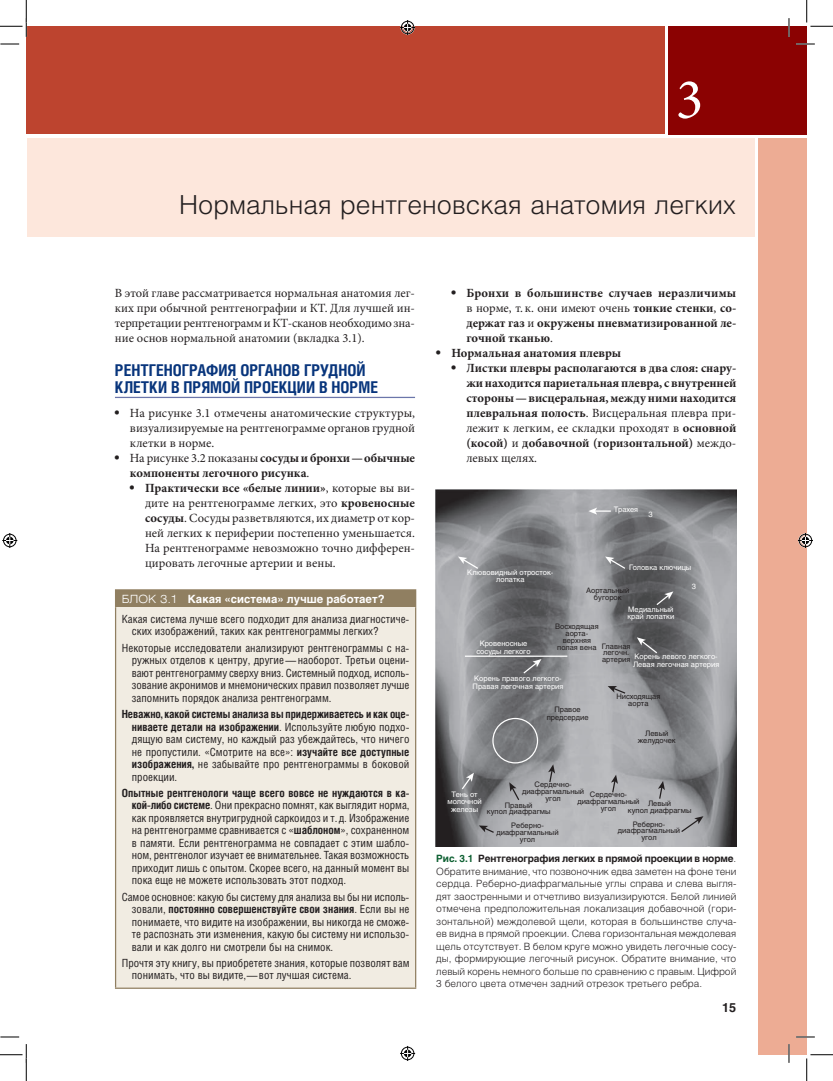
<style>
.page{position:relative;width:833px;height:1081px;background:#fff}
.page>*{position:absolute;margin:0;border:0;box-sizing:border-box;transform-origin:0 0}
.Glava{font:57.5px "Minion Pro";color:#fff}
.GlavaName{font:300 26.25px "Helios";color:#231f20}
.zag-1_Line2{font:700 16.25px/17.5px "Helios Cond";color:#08357c}
.txt-1p{font:12.5px/15px "Minion Pro";letter-spacing:-.005em;color:#231f20;text-align:justify}
.t1{font:700 12.5px/15px "Minion Pro";color:#231f20;text-align:justify}
.t2{font:700 12.5px "Helios";color:#231f20}
.Box_txt_sdvig{font:11.25px/12.5px "Helios Cond";color:#231f20;text-align:justify}
.BoxName{font:700 11.25px "Helios";color:#fff}
.ris_podp_L{font:300 10px/12.5px "Helios";color:#231f20;text-align:justify}
.t3{font:7.5px/6.9px "Helios";color:#231f20;text-align:center}
.t4{font:7.5px/7.5px "Helios";color:#fff}
.s1{font-family:"Helios";font-weight:700}
.s2{font-family:"Helios"}
.s3{font-weight:400}
.s4{font-weight:700}
.s5{font-family:"Helios Ext Light C";font-weight:400}
.s6{font-weight:700;color:#0e6032}
</style>
<div class="page">
<div style="left:668px;top:26px;width:138px;height:108px;background:#8b0202"></div>
<div style="left:757px;top:138px;width:49px;height:916px;background:#edac94"></div>
<div style="left:27px;top:26px;width:637px;height:108px;background:#bd442f"></div>
<div style="left:27px;top:138px;width:727px;height:98px;background:#fde7dc"></div>
<hr style="left:115px;top:396px;width:300px;height:2px;background:#6b76aa">
<img style="left:435px;top:489px;width:300px;height:357px">
<svg style="left:588px;top:507px;width:22px;height:7px"></svg>
<hr style="left:464px;top:655px;width:103px;height:1px;background:#fff">
<svg style="left:604px;top:556px;width:22px;height:14px"></svg>
<svg style="left:457px;top:556px;width:22px;height:14px"></svg>
<svg style="left:654px;top:591px;width:19px;height:15px"></svg>
<svg style="left:636px;top:637px;width:22px;height:17px"></svg>
<svg style="left:521px;top:658px;width:20px;height:16px"></svg>
<svg style="left:460px;top:772px;width:13px;height:18px"></svg>
<svg style="left:607px;top:685px;width:19px;height:9px"></svg>
<svg style="left:657px;top:780px;width:7px;height:19px"></svg>
<svg style="left:509px;top:782px;width:11px;height:19px"></svg>
<svg style="left:478px;top:825px;width:17px;height:8px"></svg>
<svg style="left:610px;top:774px;width:7px;height:19px"></svg>
<svg style="left:547px;top:764px;width:7px;height:19px"></svg>
<svg style="left:679px;top:815px;width:24px;height:18px"></svg>
<div style="left:492px;top:717px;width:46px;height:46px;border:1px solid #fff;border-radius:50%"></div>
<div style="left:115px;top:589px;width:300px;height:18px;background:#907f61"></div>
<div style="left:115px;top:607px;width:300px;height:380px;background:#f1ece2"></div>
<hr style="left:115px;top:589px;width:301px;height:1px;background:#907f61">
<svg style="left:415px;top:590px;width:1px;height:17px"></svg>
<hr style="left:115px;top:607px;width:1px;height:380px;background:#907f61">
<hr style="left:415px;top:607px;width:1px;height:380px;background:#907f61">
<hr style="left:115px;top:987px;width:301px;height:1px;background:#907f61">
<svg style="left:0;top:43px;width:19px;height:2px"></svg>
<svg style="left:796px;top:43px;width:18px;height:2px"></svg>
<svg style="left:0;top:1036px;width:19px;height:1px"></svg>
<svg style="left:796px;top:1035px;width:18px;height:2px"></svg>
<svg style="left:788px;top:18px;width:1px;height:19px"></svg>
<svg style="left:787px;top:1044px;width:2px;height:18px"></svg>
<svg style="left:0;top:0;width:27px;height:37px"></svg>
<svg style="left:0;top:1044px;width:27px;height:36px"></svg>
<svg style="left:806px;top:0;width:26px;height:27px"></svg>
<svg style="left:806px;top:1054px;width:26px;height:26px"></svg>
<svg style="left:400px;top:20px;width:15px;height:15px"></svg>
<svg style="left:400px;top:1046px;width:15px;height:14px"></svg>
<svg style="left:2px;top:533px;width:15px;height:15px"></svg>
<svg style="left:797px;top:533px;width:15px;height:15px"></svg>
<p class="Glava" style="left:675px;top:61px;width:29px">3</p>
<p class="GlavaName" style="left:179px;top:189px;width:558px">Нормальная рентгеновская анатомия легких</p>
<p class="txt-1p" style="left:115px;top:285px;width:301px">В этой главе рассматривается нормальная анатомия лег‑ ких при обычной рентгенографии и КТ. Для лучшей ин‑ терпретации рентгенограмм и КТ‑сканов необходимо зна‑ ние основ нормальной анатомии (вкладка 3.1).</p>
<p class="zag-1_Line2" style="left:115px;top:360px;width:264px">РЕНТГЕНОГРАФИЯ ОРГАНОВ ГРУДНОЙ<br>КЛЕТКИ В ПРЯМОЙ ПРОЕКЦИИ В НОРМЕ</p>
<p class="txt-1p" style="left:130px;top:405px;width:286px;text-indent:-15px"><span class="s1">•</span> На рисунке 3.1 отмечены анатомические структуры, визуализируемые на рентгенограмме органов грудной клетки в норме.</p>
<p class="t1" style="left:130px;top:450px;width:286px;text-indent:-15px"><span class="s2">•</span> <span class="s3">На рисунке 3.2 показаны</span> сосуды и бронхи— обычные компоненты легочного рисунка<span class="s3">.</span></p>
<p class="txt-1p" style="left:145px;top:480px;width:271px;text-indent:-15px"><span class="s1">•</span> <span class="s4">Практически все «белые линии»</span>, которые вы ви‑ дите на рентгенограмме легких, это <span class="s4">кровеносные сосуды</span>. Сосуды разветвляются, их диаметр от кор‑ ней легких к периферии постепенно уменьшается.<br>На рентгенограмме невозможно точно дифферен‑ цировать легочные артерии и вены.</p>
<p class="BoxName" style="left:122px;top:592px;width:264px"><span class="s5">БЛОК 3.1</span> Какая «система» лучше работает?</p>
<p class="Box_txt_sdvig" style="left:132px;top:612px;width:279px;text-indent:-10px">Какая система лучше всего подходит для анализа диагностиче‑ ских изображений, таких как рентгенограммы легких?</p>
<p class="Box_txt_sdvig" style="left:132px;top:641px;width:279px;text-indent:-10px">Некоторые исследователи анализируют рентгенограммы с на‑ ружных отделов к центру, другие— наоборот. Третьи оцени‑ вают рентгенограмму сверху вниз. Системный подход, исполь‑ зование акронимов и мнемонических правил позволяет лучше запомнить порядок анализа рентгенограмм.</p>
<p class="Box_txt_sdvig" style="left:132px;top:707px;width:279px;text-indent:-10px"><span class="s4">Неважно, какой системы анализа вы придерживаетесь и как оце‑ ниваете детали на изображении</span>. Используйте любую подхо‑ дящую вам систему, но каждый раз убеждайтесь, что ничего не пропустили. «Смотрите на все»: <span class="s4">изучайте все доступные изображения,</span> не забывайте про рентгенограммы в боковой проекции.</p>
<p class="Box_txt_sdvig" style="left:132px;top:786px;width:279px;text-indent:-10px"><span class="s4">Опытные рентгенологи чаще всего вовсе не нуждаются в ка‑ кой‑либо системе</span>. Они прекрасно помнят, как выглядит норма, как проявляется внутригрудной саркоидоз и т.д. Изображение на рентгенограмме сравнивается с «<span class="s4">шаблоном</span>», сохраненном в памяти. Если рентгенограмма не совпадает с этим шабло‑ ном, рентгенолог изучает ее внимательнее. Такая возможность приходит лишь с опытом. Скорее всего, на данный момент вы пока еще не можете использовать этот подход.</p>
<p class="Box_txt_sdvig" style="left:132px;top:889px;width:279px;text-indent:-10px">Самое основное: какую бы систему для анализа вы бы ни исполь‑ зовали, <span class="s4">постоянно совершенствуйте свои знания</span>. Если вы не понимаете, что видите на изображении, вы никогда не сможе‑ те распознать эти изменения, какую бы систему ни использо‑ вали и как долго ни смотрели бы на снимок.</p>
<p class="Box_txt_sdvig" style="left:132px;top:956px;width:279px;text-indent:-10px">Прочтя эту книгу, вы приобретете знания, которые позволят вам понимать, что вы видите,— вот лучшая система.</p>
<p class="t1" style="left:466px;top:285px;width:271px;text-indent:-15px"><span class="s2">•</span> Бронхи в большинстве случаев неразличимы <span class="s3">в норме, т. к. они имеют очень</span> тонкие стенки<span class="s3">,</span> со‑ держат газ <span class="s3">и</span> окружены пневматизированной ле‑ гочной тканью<span class="s3">.</span></p>
<p class="t1" style="left:436px;top:345px;width:186px"><span class="s2">•</span> Нормальная анатомия плевры</p>
<p class="t1" style="left:466px;top:360px;width:271px;text-indent:-15px"><span class="s2">•</span> Листки плевры располагаются в два слоя: снару‑ жи находится париетальная плевра, с внутренней стороны— висцеральная, между ними находится плевральная полость<span class="s3">. Висцеральная плевра при‑ лежит к легким, ее складки проходят в</span> основной (косой) <span class="s3">и</span> добавочной (горизонтальной) <span class="s3">междо‑ левых щелях.</span></p>
<p class="t4" style="left:613px;top:505px;width:26px">Трахея</p>
<p class="t4" style="left:648px;top:510px;width:6px">3</p>
<p class="t4" style="left:628px;top:563px;width:64px">Головка ключицы</p>
<p class="t4" style="left:627px;top:606px;width:49px;line-height:6.9px">Медиальный край лопатки</p>
<p class="t4" style="left:632px;top:652px;width:88px">Корень левого легкого-<br>Левая легочная артерия</p>
<p class="t4" style="left:467px;top:568px;width:88px;line-height:6.9px;text-align:center">Клювовидный отросток&shy;лопатка</p>
<p class="t4" style="left:691px;top:582px;width:6px">3</p>
<p class="t3" style="left:586px;top:587px;width:44px">Аортальный бугорок</p>
<p class="t3" style="left:554px;top:623px;width:45px">Восходящая аорта&shy;верхняя полая вена</p>
<p class="t4" style="left:476px;top:639px;width:56px;text-align:center">Кровеносные сосуды легкого</p>
<p class="t3" style="left:601px;top:642px;width:30px;text-align:left">Главная легочн. артерия</p>
<p class="t4" style="left:472px;top:674px;width:92px">Корень правого легкого-<br>Правая легочная артерия</p>
<p class="t3" style="left:546px;top:705px;width:43px;line-height:7.5px">Правое предсердие</p>
<p class="t3" style="left:616px;top:693px;width:46px">Нисходящая аорта</p>
<p class="t3" style="left:637px;top:729px;width:39px">Левый желудочек</p>
<p class="t4" style="left:447px;top:790px;width:36px;text-align:center">Тень от молочной железы</p>
<p class="t3" style="left:521px;top:780px;width:64px">Сердечно&shy;диафрагмальный угол</p>
<p class="t3" style="left:577px;top:791px;width:64px">Сердечно&shy;диафрагмальный угол</p>
<p class="t3" style="left:627px;top:799px;width:65px">Левый<br>купол диафрагмы</p>
<p class="t3" style="left:486px;top:801px;width:65px">Правый<br>купол диафрагмы</p>
<p class="t3" style="left:617px;top:820px;width:64px">Реберно&shy;диафрагмальный угол</p>
<p class="t3" style="left:496px;top:821px;width:64px">Реберно&shy;диафрагмальный угол</p>
<p class="ris_podp_L" style="left:436px;top:851px;width:301px"><span class="s6">Рис. 3.1</span> <span class="s4">Рентгенография легких в прямой проекции в норме</span>.<br>Обратите внимание, что позвоночник едва заметен на фоне тени сердца. Реберно‑диафрагмальные углы справа и слева выгля‑ дят заостренными и отчетливо визуализируются. Белой линией отмечена предположительная локализация добавочной (гори‑ зонтальной) междолевой щели, которая в большинстве случа‑ ев видна в прямой проекции. Слева горизонтальная междолевая щель отсутствует. В белом круге можно увидеть легочные сосу‑ ды, формирующие легочный рисунок. Обратите внимание, что левый корень немного больше по сравнению с правым. Цифрой 3 белого цвета отмечен задний отрезок третьего ребра.</p>
<p class="t2" style="left:721px;top:999px;width:16px">15</p>
</div>
